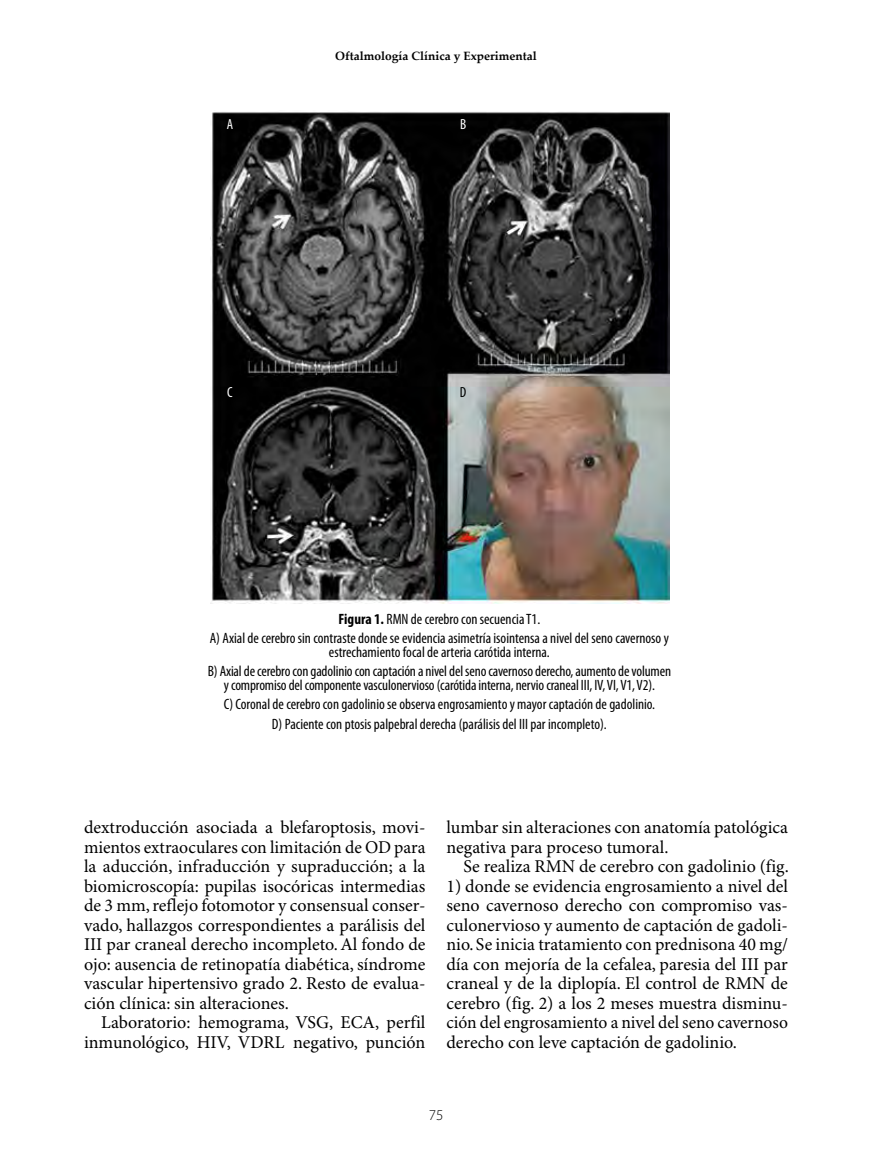
<style>
.page{position:relative;width:872px;height:1170px;background:#fff}
.page>*{position:absolute;margin:0;border:0;box-sizing:border-box;transform-origin:0 0}
.t1{font:18px/19.5px "Minion Pro";color:#000;text-align:justify}
.t2{font:condensed 15px/19.5px "Myriad Pro";color:#000;text-align:center}
.t3{font:300 15px "Myriad Pro";color:#000}
.t4{font:condensed 14.7px "Myriad Pro";color:#fff}
.t5{font:condensed 14.7px "Myriad Pro";color:#000}
.t6{font:700 12px "Palatino Linotype";color:#000}
.s1{font-weight:700}
</style>
<div class="page">
<img style="left:210px;top:112px;width:459px;height:491px">
<p class="t6" style="left:335px;top:47px;width:203px">Oftalmología Clínica y Experimental</p>
<p class="t4" style="left:227px;top:115px;width:8px">A</p>
<p class="t4" style="left:460px;top:115px;width:8px">B</p>
<p class="t4" style="left:227px;top:383px;width:7px">C</p>
<p class="t5" style="left:460px;top:383px;width:8px">D</p>
<p class="t2" style="left:210px;top:609px;width:460px"><span class="s1">Figura 1.</span> RMN de cerebro con secuencia T1.<br>A) Axial de cerebro sin contraste donde se evidencia asimetría isointensa a nivel del seno cavernoso y</p>
<p class="t2" style="left:208px;top:642px;width:465px">estrechamiento focal de arteria carótida interna.<br>B) Axial de cerebro con gadolinio con captación a nivel del seno cavernoso derecho, aumento de volumen</p>
<p class="t2" style="left:224px;top:675px;width:433px">y compromiso del componente vasculonervioso (carótida interna, nervio craneal III, IV, VI, V1, V2).<br>C) Coronal de cerebro con gadolinio se observa engrosamiento y mayor captación de gadolinio.<br>D) Paciente con ptosis palpebral derecha (parálisis del III par incompleto).</p>
<p class="t1" style="left:84px;top:818px;width:343px">dextroducción asociada a blefaroptosis, movi&shy;mientos extraoculares con limitación de OD para la aducción, infraducción y supraducción; a la biomicroscopía: pupilas isocóricas intermedias de 3 mm, reflejo fotomotor y consensual conser&shy;vado, hallazgos correspondientes a parálisis del III par craneal derecho incompleto. Al fondo de ojo: ausencia de retinopatía diabética, síndrome vascular hipertensivo grado 2. Resto de evalua&shy;ción clínica: sin alteraciones.</p>
<p class="t1" style="left:84px;top:1013px;width:343px;text-align:right">Laboratorio: hemograma, VSG, ECA, perfil inmunológico, HIV, VDRL negativo, punción</p>
<p class="t1" style="left:446px;top:818px;width:343px">lumbar sin alteraciones con anatomía patológica negativa para proceso tumoral.</p>
<p class="t1" style="left:463px;top:857px;width:327px">Se realiza RMN de cerebro con gadolinio (fig.</p>
<p class="t1" style="left:446px;top:876px;width:343px">1) donde se evidencia engrosamiento a nivel del seno cavernoso derecho con compromiso vas&shy;culonervioso y aumento de captación de gadoli&shy;nio. Se inicia tratamiento con prednisona 40 mg/ día con mejoría de la cefalea, paresia del III par craneal y de la diplopía. El control de RMN de cerebro (fig. 2) a los 2 meses muestra disminu&shy;ción del engrosamiento a nivel del seno cavernoso derecho con leve captación de gadolinio.</p>
<p class="t3" style="left:429px;top:1106px;width:16px">75</p>
</div>
